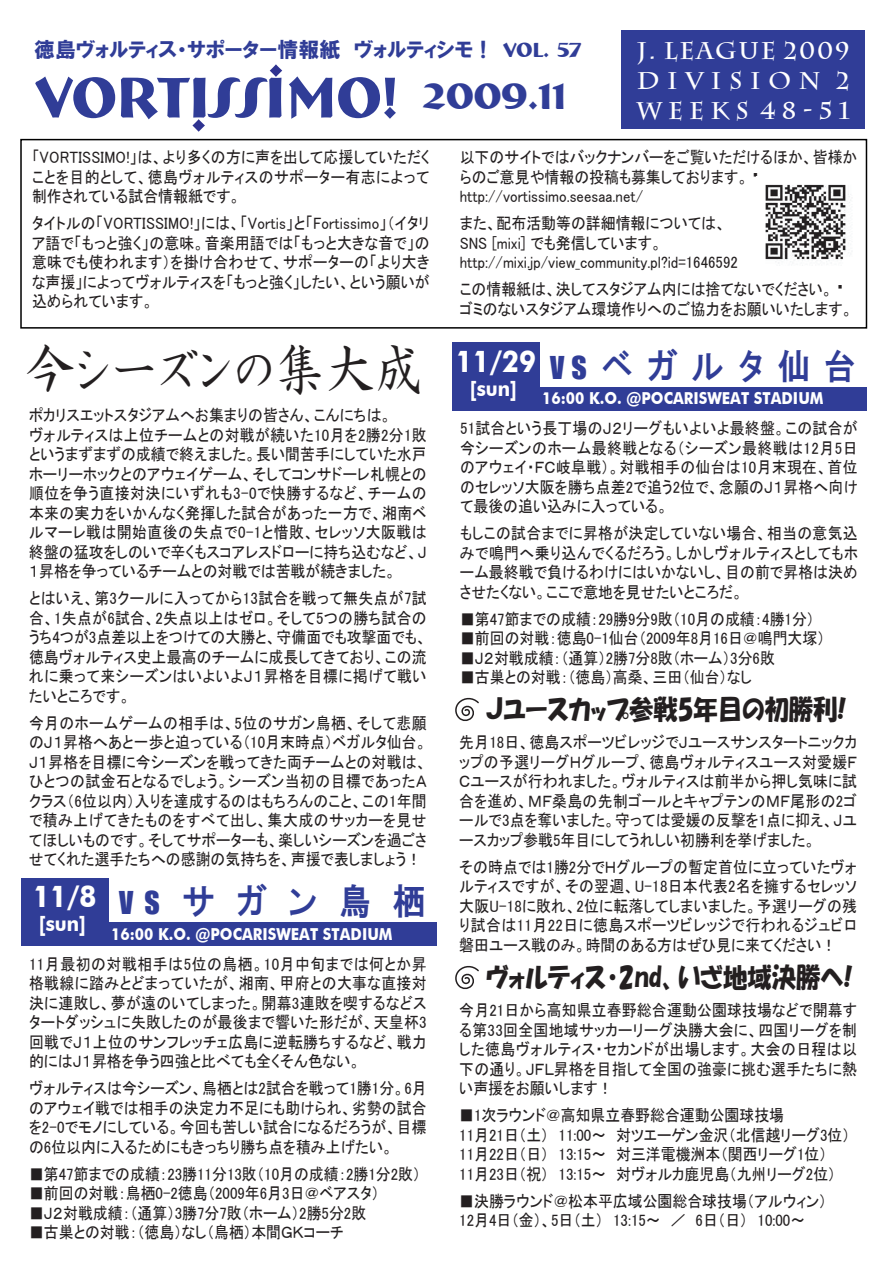
<style>
.page{position:relative;width:893px;height:1263px;background:#fff}
.page>*{position:absolute;margin:0;border:0;box-sizing:border-box;transform-origin:0 0}
.t1{font:700 58.5px "Bremen Bd BT";color:#303d97}
.t2{font:700 58.5px "Bremen Bd BT";color:#2f3391}
.t3{font:54px "HGP Seikaishotai";letter-spacing:.02em;color:#231f20;scale:.9 1}
.t4{font:700 37.5px "Bremen Bd BT";color:#303d97}
.t5{font:36px "HGP Gothic E";letter-spacing:.43em;color:#303d97;scale:.9 1}
.t6{font:700 30px "Futura Md BT";color:#fff;scale:.9 1}
.t7{font:27px "HGP Soei Kakupoptai";color:#231f20;scale:.9 1}
.t8{font:700 24px/30px "Charlesworth";letter-spacing:.245em;color:#fff;text-align:justify}
.t9{font:21px "HGP Soei Kakugothic UB";color:#303d97}
.t10{font:700 21px "Futura Md BT";color:#fff;scale:.9 1}
.t11{font:700 21px "Bremen Bd BT";color:#303d97}
.t12{font:16.5px/19.5px "MS P Gothic";color:#231f20;text-align:justify;scale:.9 1}
.t13{font:700 16.5px "Futura Md BT";color:#fff;scale:.9 1}
.s1{font-family:"Impact"}
</style>
<div class="page">
<div style="left:622px;top:30px;width:243px;height:99px;background:#303d97"></div>
<div style="left:22px;top:923px;width:414px;height:23px;background:#303d97"></div>
<div style="left:20px;top:139px;width:847px;height:190px;border:2px solid #000"></div>
<img style="left:765px;top:184px;width:86px;height:79px">
<div style="left:21px;top:878px;width:88px;height:68px;background:#303d97"></div>
<div style="left:452px;top:410px;width:416px;height:264px;border:2px solid #fff"></div>
<div style="left:452px;top:387px;width:415px;height:23px;background:#303d97"></div>
<div style="left:452px;top:343px;width:87px;height:67px;background:#303d97"></div>
<svg style="left:455px;top:697px;width:24px;height:24px"></svg>
<svg style="left:455px;top:965px;width:24px;height:25px"></svg>
<p class="t9" style="left:34px;top:39px;width:453px">徳島ヴォルティス・サポーター情報紙 ヴォルティシモ !</p>
<h3 class="t4" style="left:424px;top:73px;width:144px">2009.11</h3>
<p class="t11" style="left:503px;top:37px;width:80px">VOL. 57</p>
<h3 class="t8" style="left:637px;top:35px;width:215px">J. LEAGUE 2009<br>DIVISION 2<br>WEEKS 48-51</h3>
<h1 class="t2" style="left:267px;top:19px;width:19px">.</h1>
<h1 class="t1" style="left:36px;top:61px;width:364px">VORTISSIMO!</h1>
<h1 class="t2" style="left:190px;top:74px;width:19px">.</h1>
<p class="t12" style="left:32px;top:148px;width:443px">「VORTISSIMO!」は、より多くの方に声を出して応援していただくことを目的として、徳島ヴォルティスのサポーター有志によって制作されている試合情報紙です。</p>
<p class="t12" style="left:32px;top:214px;width:443px">タイトルの「VORTISSIMO!」には、「Vortis」と「Fortissimo」（イタリア語で「もっと強く」の意味。音楽用語では「もっと大きな音で」の意味でも使われます）を掛け合わせて、サポーターの「より大きな声援」によってヴォルティスを「もっと強く」したい、という願いが込められています。</p>
<h2 class="t3" style="left:26px;top:342px;width:443px">今シーズンの集大成</h2>
<p class="t12" style="left:29px;top:406px;width:443px;text-align:left">ポカリスエットスタジアムへお集まりの皆さん、こんにちは。<br>ヴォルティスは上位チームとの対戦が続いた10月を2勝2分1敗というまずまずの成績で終えました。長い間苦手にしていた水戸ホーリーホックとのアウェイゲーム、そしてコンサドーレ札幌との順位を争う直接対決にいずれも3-0で快勝するなど、チームの本来の実力をいかんなく発揮した試合があった一方で、湘南ベルマーレ戦は開始直後の失点で0-1と惜敗、セレッソ大阪戦は終盤の猛攻をしのいで辛くもスコアレスドローに持ち込むなど、Ｊ１昇格を争っているチームとの対戦では苦戦が続きました。</p>
<p class="t12" style="left:29px;top:589px;width:443px">とはいえ、第3クールに入ってから13試合を戦って無失点が7試合、1失点が6試合、2失点以上はゼロ。そして5つの勝ち試合のうち4つが3点差以上をつけての大勝と、守備面でも攻撃面でも、徳島ヴォルティス史上最高のチームに成長してきており、この流れに乗って来シーズンはいよいよＪ１昇格を目標に掲げて戦いたいところです。</p>
<p class="t12" style="left:29px;top:713px;width:443px">今月のホームゲームの相手は、5位のサガン鳥栖、そして悲願のＪ１昇格へあと一歩と迫っている（10月末時点）ベガルタ仙台。Ｊ１昇格を目標に今シーズンを戦ってきた両チームとの対戦は、ひとつの試金石となるでしょう。シーズン当初の目標であったＡクラス（6位以内）入りを達成するのはもちろんのこと、この1年間で積み上げてきたものをすべて出し、集大成のサッカーを見せてほしいものです。そしてサポーターも、楽しいシーズンを過ごさせてくれた選手たちへの感謝の気持ちを、声援で表しましょう！</p>
<h3 class="t6" style="left:33px;top:878px;width:72px">11/8</h3>
<p class="t10" style="left:39px;top:911px;width:54px">[sun]</p>
<h3 class="t5" style="left:119px;top:883px;width:341px"><span class="s1">VS</span>サガン鳥栖</h3>
<p class="t13" style="left:111px;top:924px;width:314px">16:00 K.O. @POCARISWEAT STADIUM</p>
<p class="t12" style="left:29px;top:954px;width:443px">11月最初の対戦相手は5位の鳥栖。10月中旬までは何とか昇格戦線に踏みとどまっていたが、湘南、甲府との大事な直接対決に連敗し、夢が遠のいてしまった。開幕3連敗を喫するなどスタートダッシュに失敗したのが最後まで響いた形だが、天皇杯3回戦でＪ１上位のサンフレッチェ広島に逆転勝ちするなど、戦力的にはＪ１昇格を争う四強と比べても全くそん色ない。</p>
<p class="t12" style="left:29px;top:1078px;width:443px">ヴォルティスは今シーズン、鳥栖とは2試合を戦って1勝1分。6月のアウェイ戦では相手の決定力不足にも助けられ、劣勢の試合を2-0でモノにしている。今回も苦しい試合になるだろうが、目標の6位以内に入るためにもきっちり勝ち点を積み上げたい。</p>
<p class="t12" style="left:29px;top:1164px;width:436px">■第47節までの成績：23勝11分13敗（10月の成績：2勝1分2敗）</p>
<p class="t12" style="left:29px;top:1183px;width:390px">■前回の対戦：鳥栖0-2徳島（2009年6月3日＠ベアスタ）</p>
<p class="t12" style="left:29px;top:1203px;width:376px">■Ｊ２対戦成績：（通算）3勝7分7敗（ホーム）2勝5分2敗</p>
<p class="t12" style="left:29px;top:1222px;width:351px">■古巣との対戦：（徳島）なし（鳥栖）本間ＧＫコーチ</p>
<p class="t12" style="left:460px;top:148px;width:443px;text-align:left">以下のサイトではバックナンバーをご覧いただけるほか、皆様からのご意見や情報の投稿も募集しております。http://vortissimo.seesaa.net/</p>
<p class="t12" style="left:460px;top:214px;width:310px;text-align:left">また、配布活動等の詳細情報については、<br>SNS [mixi] でも発信しています。http://mixi.jp/view_community.pl?id=1646592</p>
<p class="t12" style="left:460px;top:280px;width:438px">この情報紙は、決してスタジアム内には捨てないでください。<br>ゴミのないスタジアム環境作りへのご協力をお願いいたします。</p>
<h3 class="t6" style="left:456px;top:343px;width:90px">11/29</h3>
<p class="t10" style="left:470px;top:375px;width:54px">[sun]</p>
<h3 class="t5" style="left:550px;top:347px;width:341px"><span class="s1">VS</span>ベガルタ仙台</h3>
<p class="t13" style="left:542px;top:389px;width:314px">16:00 K.O. @POCARISWEAT STADIUM</p>
<p class="t12" style="left:460px;top:418px;width:443px">51試合という長丁場のＪ２リーグもいよいよ最終盤。この試合が今シーズンのホーム最終戦となる（シーズン最終戦は12月5日のアウェイ・ＦＣ岐阜戦）。対戦相手の仙台は10月末現在、首位のセレッソ大阪を勝ち点差2で追う2位で、念願のＪ１昇格へ向けて最後の追い込みに入っている。</p>
<p class="t12" style="left:460px;top:523px;width:443px">もしこの試合までに昇格が決定していない場合、相当の意気込みで鳴門へ乗り込んでくるだろう。しかしヴォルティスとしてもホーム最終戦で負けるわけにはいかないし、目の前で昇格は決めさせたくない。ここで意地を見せたいところだ。</p>
<p class="t12" style="left:460px;top:609px;width:395px">■第47節までの成績：29勝9分9敗（10月の成績：4勝1分）</p>
<p class="t12" style="left:460px;top:628px;width:407px">■前回の対戦：徳島0-1仙台（2009年8月16日＠鳴門大塚）</p>
<p class="t12" style="left:460px;top:648px;width:351px">■Ｊ２対戦成績：（通算）2勝7分8敗（ホーム）3分6敗</p>
<p class="t12" style="left:460px;top:667px;width:326px">■古巣との対戦：（徳島）高桑、三田（仙台）なし</p>
<h3 class="t7" style="left:486px;top:696px;width:402px">Ｊユースカップ参戦5年目の初勝利!</h3>
<p class="t12" style="left:459px;top:733px;width:443px">先月18日、徳島スポーツビレッジでＪユースサンスタートニックカップの予選リーグＨグループ、徳島ヴォルティスユース対愛媛ＦＣユースが行われました。ヴォルティスは前半から押し気味に試合を進め、ＭＦ桑島の先制ゴールとキャプテンのＭＦ尾形の2ゴールで3点を奪いました。守っては愛媛の反撃を1点に抑え、Ｊユースカップ参戦5年目にしてうれしい初勝利を挙げました。</p>
<p class="t12" style="left:459px;top:857px;width:443px">その時点では1勝2分でＨグループの暫定首位に立っていたヴォルティスですが、その翌週、U-18日本代表2名を擁するセレッソ大阪U-18に敗れ、2位に転落してしまいました。予選リーグの残り試合は11月22日に徳島スポーツビレッジで行われるジュビロ磐田ユース戦のみ。時間のある方はぜひ見に来てください！</p>
<h3 class="t7" style="left:486px;top:964px;width:409px">ヴォルティス・2nd、いざ地域決勝へ!</h3>
<p class="t12" style="left:459px;top:1001px;width:443px">今月21日から高知県立春野総合運動公園球技場などで開幕する第33回全国地域サッカーリーグ決勝大会に、四国リーグを制した徳島ヴォルティス・セカンドが出場します。大会の日程は以下の通り。ＪＦＬ昇格を目指して全国の強豪に挑む選手たちに熱い声援をお願いします！</p>
<p class="t12" style="left:459px;top:1106px;width:435px;text-align:left">■1次ラウンド＠高知県立春野総合運動公園球技場<br>11月21日（土） 11:00～ 対ツエーゲン金沢（北信越リーグ3位）11月22日（日） 13:15～ 対三洋電機洲本（関西リーグ1位）<br>11月23日（祝） 13:15～ 対ヴォルカ鹿児島（九州リーグ2位）</p>
<p class="t12" style="left:459px;top:1191px;width:410px">■決勝ラウンド＠松本平広域公園総合球技場（アルウィン）<br>12月4日（金）、5日（土） 13:15～ ／ 6日（日） 10:00～</p>
</div>
